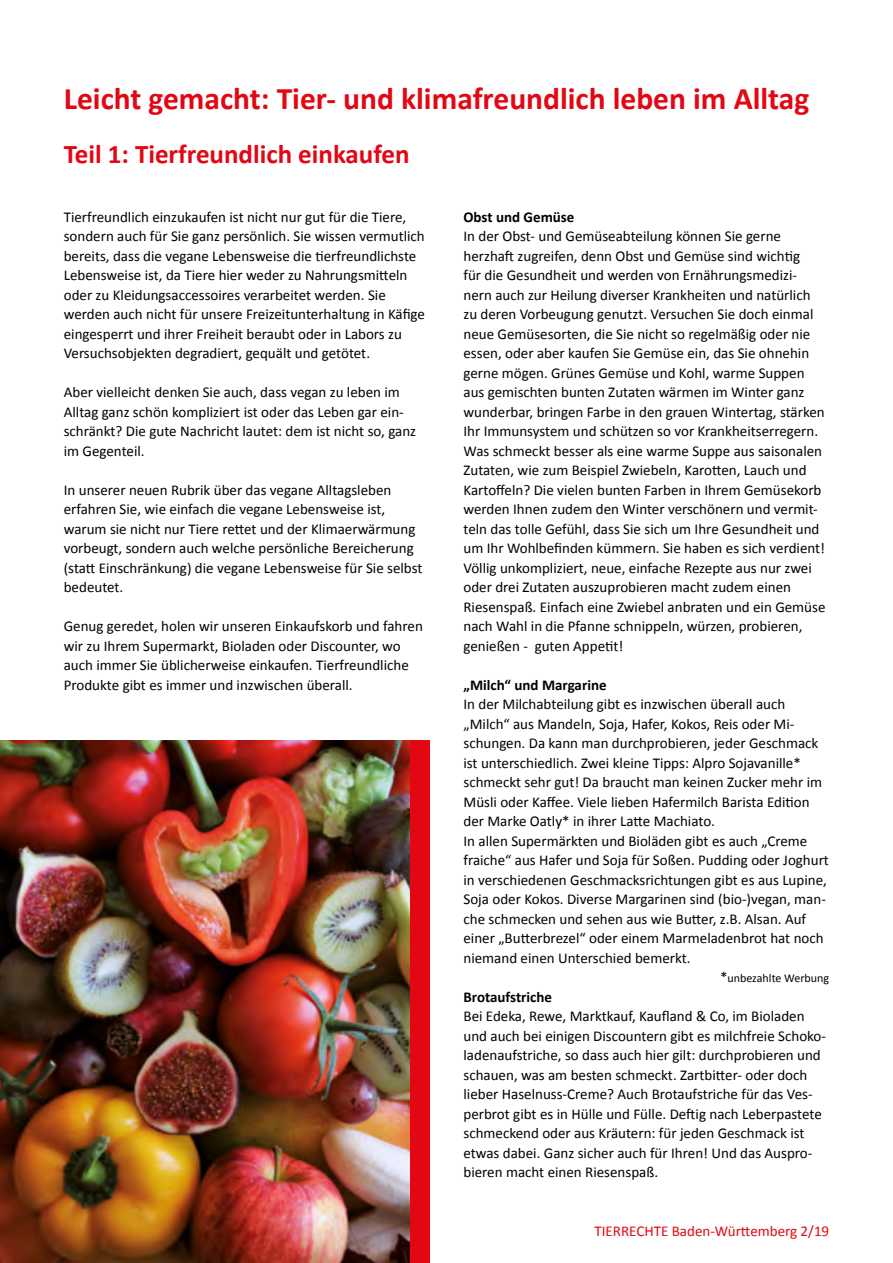
<style>
.page{position:relative;width:893px;height:1263px;background:#fff}
.page>*{position:absolute;margin:0;border:0;box-sizing:border-box;transform-origin:0 0}
.t1{font:700 31.5px "Calibri";color:#e30613}
.t2{font:700 27px "Calibri";color:#e30613}
.t3{font:15px/19.5px "Calibri";color:#000}
.t4{font:700 15px "Calibri";color:#000}
.t5{font:15px "Calibri";color:#e30613}
.t6{font:12px "Calibri";color:#000}
.s1{font-size:15px}
</style>
<div class="page">
<img style="left:0;top:741px;width:410px;height:522px">
<div style="left:410px;top:741px;width:19px;height:522px;background:#e30613"></div>
<h1 class="t1" style="left:64px;top:76px;width:747px">Leicht gemacht: Tier- und klimafreundlich leben im Alltag</h1>
<h2 class="t2" style="left:64px;top:135px;width:347px">Teil 1: Tierfreundlich einkaufen</h2>
<p class="t3" style="left:64px;top:206px;width:363px">Tierfreundlich einzukaufen ist nicht nur gut für die Tiere, sondern auch für Sie ganz persönlich. Sie wissen vermutlich bereits, dass die vegane Lebensweise die tierfreundlichste Lebensweise ist, da Tiere hier weder zu Nahrungsmitteln oder zu Kleidungsaccessoires verarbeitet werden. Sie werden auch nicht für unsere Freizeitunterhaltung in Käfige eingesperrt und ihrer Freiheit beraubt oder in Labors zu Versuchsobjekten degradiert, gequält und getötet.</p>
<p class="t3" style="left:64px;top:382px;width:354px">Aber vielleicht denken Sie auch, dass vegan zu leben im Alltag ganz schön kompliziert ist oder das Leben gar ein&shy;schränkt? Die gute Nachricht lautet: dem ist nicht so, ganz im Gegenteil.</p>
<p class="t3" style="left:64px;top:479px;width:360px">In unserer neuen Rubrik über das vegane Alltagsleben erfahren Sie, wie einfach die vegane Lebensweise ist, warum sie nicht nur Tiere rettet und der Klimaerwärmung vorbeugt, sondern auch welche persönliche Bereicherung (statt Einschränkung) die vegane Lebensweise für Sie selbst bedeutet.</p>
<p class="t3" style="left:64px;top:616px;width:361px">Genug geredet, holen wir unseren Einkaufskorb und fahren wir zu Ihrem Supermarkt, Bioladen oder Discounter, wo auch immer Sie üblicherweise einkaufen. Tierfreundliche Produkte gibt es immer und inzwischen überall.</p>
<p class="t4" style="left:463px;top:206px;width:112px">Obst und Gemüse</p>
<p class="t3" style="left:463px;top:226px;width:363px">In der Obst- und Gemüseabteilung können Sie gerne herzhaft zugreifen, denn Obst und Gemüse sind wichtig<br>für die Gesundheit und werden von Ernährungsmedizi&shy;nern auch zur Heilung diverser Krankheiten und natürlich zu deren Vorbeugung genutzt. Versuchen Sie doch einmal neue Gemüsesorten, die Sie nicht so regelmäßig oder nie essen, oder aber kaufen Sie Gemüse ein, das Sie ohnehin gerne mögen. Grünes Gemüse und Kohl, warme Suppen aus gemischten bunten Zutaten wärmen im Winter ganz wunderbar, bringen Farbe in den grauen Wintertag, stärken Ihr Immunsystem und schützen so vor Krankheitserregern.<br>Was schmeckt besser als eine warme Suppe aus saisonalen Zutaten, wie zum Beispiel Zwiebeln, Karotten, Lauch und Kartoffeln? Die vielen bunten Farben in Ihrem Gemüsekorb werden Ihnen zudem den Winter verschönern und vermit&shy;teln das tolle Gefühl, dass Sie sich um Ihre Gesundheit und um Ihr Wohlbefinden kümmern. Sie haben es sich verdient!<br>Völlig unkompliziert, neue, einfache Rezepte aus nur zwei oder drei Zutaten auszuprobieren macht zudem einen Riesenspaß. Einfach eine Zwiebel anbraten und ein Gemüse nach Wahl in die Pfanne schnippeln, würzen, probieren, genießen - guten Appetit!</p>
<p class="t4" style="left:463px;top:674px;width:145px">„Milch“ und Margarine</p>
<p class="t3" style="left:463px;top:694px;width:367px">In der Milchabteilung gibt es inzwischen überall auch „Milch“ aus Mandeln, Soja, Hafer, Kokos, Reis oder Mi&shy;schungen. Da kann man durchprobieren, jeder Geschmack ist unterschiedlich. Zwei kleine Tipps: Alpro Sojavanille* schmeckt sehr gut! Da braucht man keinen Zucker mehr im Müsli oder Kaffee. Viele lieben Hafermilch Barista Edition der Marke Oatly* in ihrer Latte Machiato.<br>In allen Supermärkten und Bioläden gibt es auch „Creme fraiche“ aus Hafer und Soja für Soßen. Pudding oder Joghurt in verschiedenen Geschmacksrichtungen gibt es aus Lupine, Soja oder Kokos. Diverse Margarinen sind (bio-)vegan, man&shy;che schmecken und sehen aus wie Butter, z.B. Alsan. Auf einer „Butterbrezel“ oder einem Marmeladenbrot hat noch niemand einen Unterschied bemerkt.</p>
<p class="t6" style="left:720px;top:970px;width:111px"><span class="s1">*</span>unbezahlte Werbung</p>
<p class="t4" style="left:463px;top:986px;width:90px">Brotaufstriche</p>
<p class="t3" style="left:463px;top:1006px;width:364px">Bei Edeka, Rewe, Marktkauf, Kaufland &amp; Co, im Bioladen und auch bei einigen Discountern gibt es milchfreie Schoko&shy;ladenaufstriche, so dass auch hier gilt: durchprobieren und schauen, was am besten schmeckt. Zartbitter- oder doch lieber Haselnuss-Creme? Auch Brotaufstriche für das Ves&shy;perbrot gibt es in Hülle und Fülle. Deftig nach Leberpastete schmeckend oder aus Kräutern: für jeden Geschmack ist etwas dabei. Ganz sicher auch für Ihren! Und das Auspro&shy;bieren macht einen Riesenspaß.</p>
<p class="t5" style="left:595px;top:1220px;width:236px">TIERRECHTE Baden-Württemberg 2/19</p>
</div>
